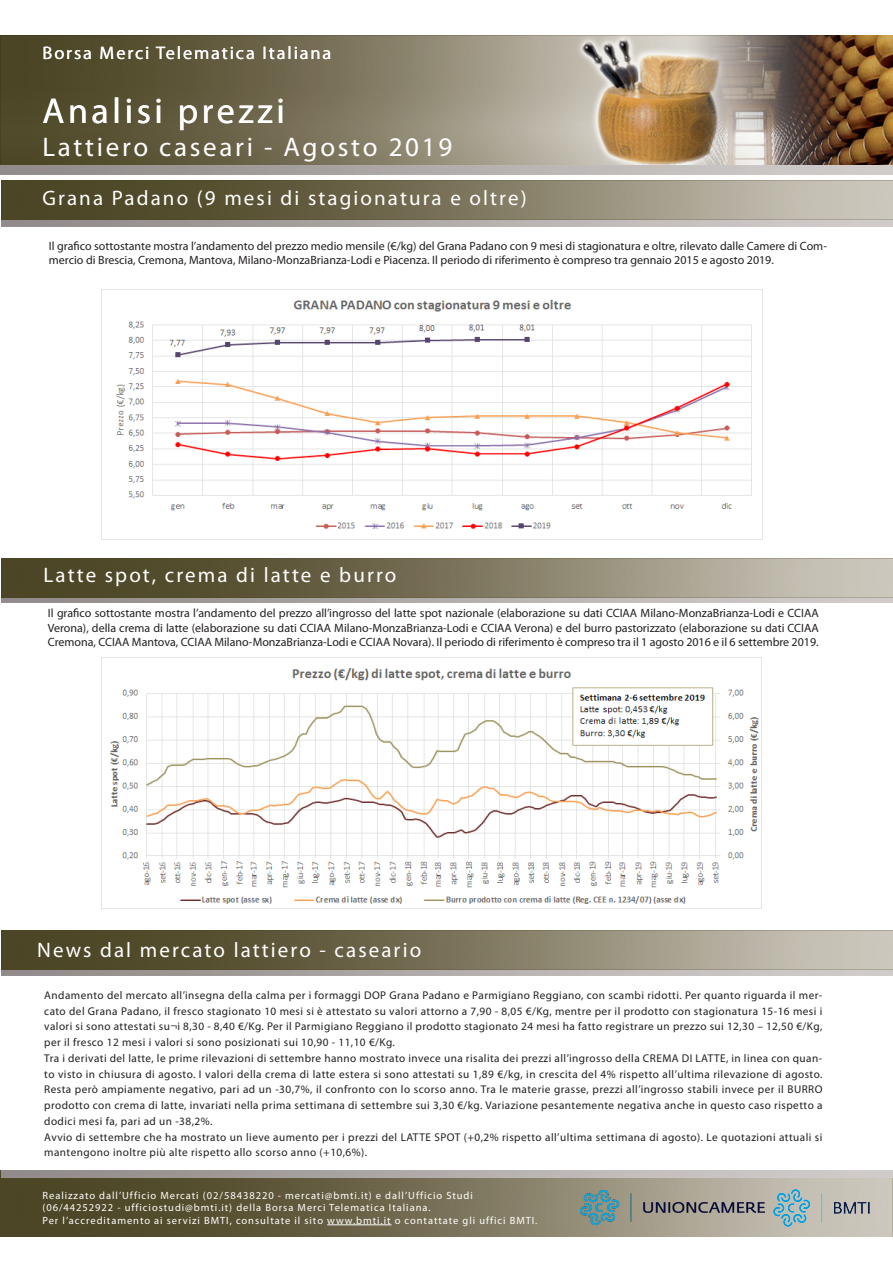
<style>
.page{position:relative;width:893px;height:1263px;background:#fff}
.page>*{position:absolute;margin:0;border:0;box-sizing:border-box;transform-origin:0 0}
.t1{font:36px "Myriad Pro";letter-spacing:.1em;color:#fff}
.t2{font:27px "Myriad Pro";letter-spacing:.1em;color:#fff}
.t3{font:21px "Myriad Pro";letter-spacing:.1em;color:#fff}
.t4{font:18.15px "Myriad Pro";letter-spacing:.1em;color:#fff}
.t5{font:12px/14.4px "Myriad Pro";color:#231f20;text-align:justify}
.t6{font:11.25px/15.8px "Myriad Pro";letter-spacing:.04em;color:#231f20;text-align:justify}
.t7{font:10.5px "Myriad Pro";letter-spacing:.09em;color:#fff}
</style>
<div class="page">
<img style="left:0;top:35px;width:893px;height:139px">
<img style="left:1px;top:930px;width:892px;height:45px">
<img style="left:1px;top:181px;width:892px;height:46px">
<img style="left:1px;top:558px;width:892px;height:45px">
<img style="left:101px;top:290px;width:662px;height:249px">
<img style="left:0;top:1170px;width:893px;height:66px">
<hr style="left:327px;top:1224px;width:65px;height:1px;background:#fff">
<img style="left:774px;top:1189px;width:95px;height:37px">
<img style="left:1px;top:1170px;width:892px;height:7px">
<img style="left:101px;top:658px;width:661px;height:250px">
<img style="left:580px;top:1190px;width:185px;height:34px">
<p class="t4" style="left:43px;top:41px;width:290px">Borsa Merci Telematica Italiana</p>
<p class="t1" style="left:43px;top:89px;width:244px">Analisi prezzi</p>
<p class="t2" style="left:43px;top:130px;width:411px">Lattiero caseari - Agosto 2019</p>
<p class="t3" style="left:43px;top:185px;width:486px">Grana Padano (9 mesi di stagionatura e oltre)</p>
<p class="t5" style="left:49px;top:238px;width:780px">Il grafico sottostante mostra l’andamento del prezzo medio mensile (€/kg) del Grana Padano con 9 mesi di stagionatura e oltre, rilevato dalle Camere di Com&shy;mercio di Brescia, Cremona, Mantova, Milano-MonzaBrianza-Lodi e Piacenza. Il periodo di riferimento è compreso tra gennaio 2015 e agosto 2019.</p>
<p class="t3" style="left:44px;top:562px;width:354px">Latte spot, crema di latte e burro</p>
<p class="t5" style="left:48px;top:606px;width:772px">Il grafico sottostante mostra l’andamento del prezzo all’ingrosso del latte spot nazionale (elaborazione su dati CCIAA Milano-MonzaBrianza-Lodi e CCIAA Verona), della crema di latte (elaborazione su dati CCIAA Milano-MonzaBrianza-Lodi e CCIAA Verona) e del burro pastorizzato (elaborazione su dati CCIAA Cremona, CCIAA Mantova, CCIAA Milano-MonzaBrianza-Lodi e CCIAA Novara). Il periodo di riferimento è compreso tra il 1 agosto 2016 e il 6 settembre 2019.</p>
<p class="t3" style="left:37px;top:937px;width:386px">News dal mercato lattiero - caseario</p>
<p class="t6" style="left:44px;top:987px;width:780px">Andamento del mercato all’insegna della calma per i formaggi DOP Grana Padano e Parmigiano Reggiano, con scambi ridotti. Per quanto riguarda il mer&shy;cato del Grana Padano, il fresco stagionato 10 mesi si è attestato su valori attorno a 7,90 - 8,05 €/Kg, mentre per il prodotto con stagionatura 15-16 mesi i valori si sono attestati su¬i 8,30 - 8,40 €/Kg. Per il Parmigiano Reggiano il prodotto stagionato 24 mesi ha fatto registrare un prezzo sui 12,30 – 12,50 €/Kg, per il fresco 12 mesi i valori si sono posizionati sui 10,90 - 11,10 €/Kg.</p>
<p class="t6" style="left:44px;top:1050px;width:780px">Tra i derivati del latte, le prime rilevazioni di settembre hanno mostrato invece una risalita dei prezzi all’ingrosso della CREMA DI LATTE, in linea con quan&shy;to visto in chiusura di agosto. I valori della crema di latte estera si sono attestati su 1,89 €/kg, in crescita del 4% rispetto all’ultima rilevazione di agosto.<br>Resta però ampiamente negativo, pari ad un -30,7%, il confronto con lo scorso anno. Tra le materie grasse, prezzi all’ingrosso stabili invece per il BURRO prodotto con crema di latte, invariati nella prima settimana di settembre sui 3,30 €/kg. Variazione pesantemente negativa anche in questo caso rispetto a dodici mesi fa, pari ad un -38,2%.</p>
<p class="t6" style="left:44px;top:1129px;width:780px">Avvio di settembre che ha mostrato un lieve aumento per i prezzi del LATTE SPOT (+0,2% rispetto all’ultima settimana di agosto). Le quotazioni attuali si mantengono inoltre più alte rispetto allo scorso anno (+10,6%).</p>
<p class="t7" style="left:43px;top:1188px;width:432px">Realizzato dall’Ufficio Mercati (02/58438220 - mercati@bmti.it) e dall’Ufficio Studi</p>
<p class="t7" style="left:43px;top:1201px;width:390px">(06/44252922 - ufficiostudi@bmti.it) della Borsa Merci Telematica Italiana.</p>
<p class="t7" style="left:43px;top:1214px;width:496px">Per l’accreditamento ai servizi BMTI, consultate il sito www.bmti.it o contattate gli uffici BMTI.</p>
</div>
